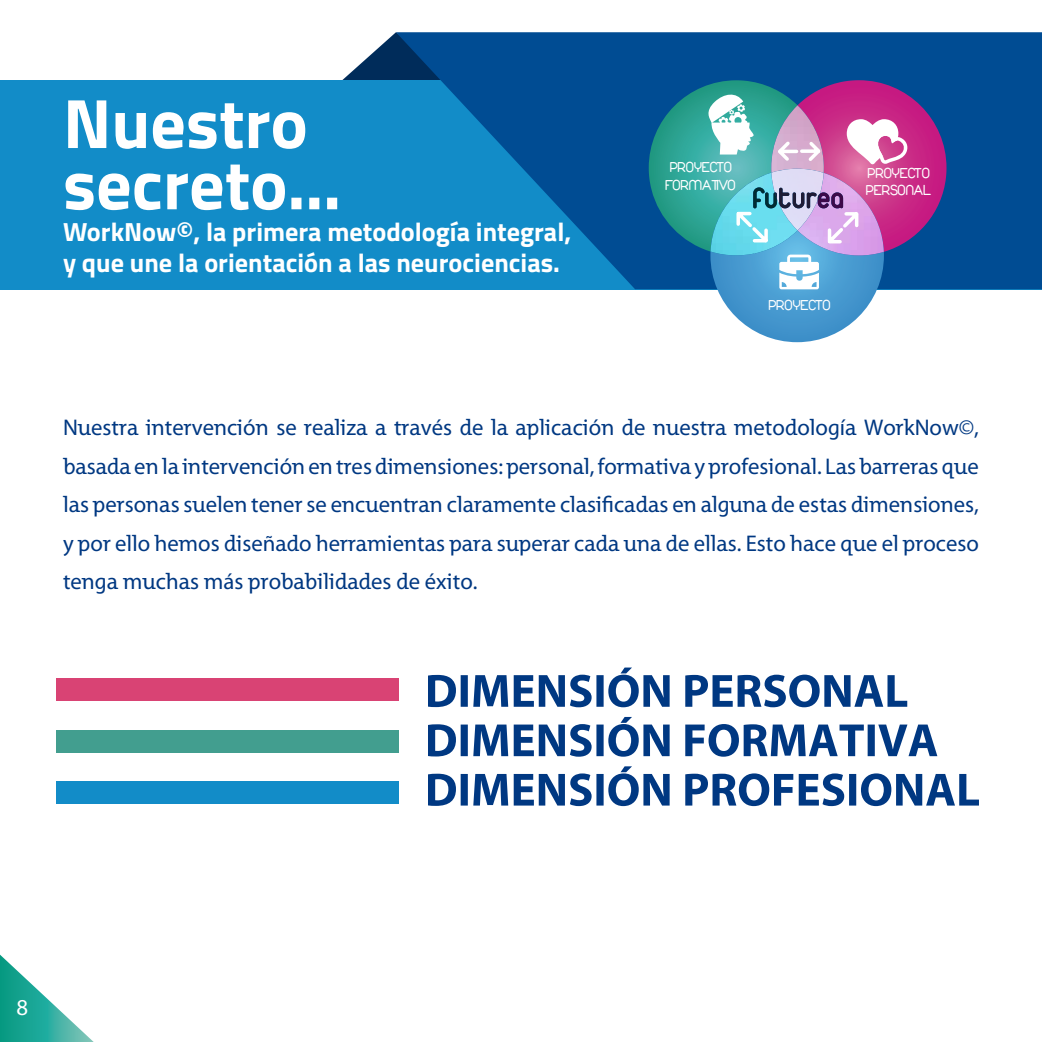
<style>
.page{position:relative;width:1042px;height:1042px;background:#fff}
.page>*{position:absolute;margin:0;border:0;box-sizing:border-box;transform-origin:0 0}
.t1{font:700 70px/61.2px "Titillium";color:#fff}
.t2{font:700 26.25px/31.5px "Titillium";color:#fff}
.t3{font:22.75px/38.5px "Grandesign Neue Roman";color:#003882;text-align:justify}
.t4{font:22.75px "Grandesign Neue Roman";color:#fff}
.t5{font:15.22px/17.3px "Duepuntozero";color:#fff}
</style>
<div class="page">
<svg style="left:342px;top:32px;width:54px;height:48px"></svg>
<div style="left:0;top:80px;width:1042px;height:209px;background:#128cc8"></div>
<svg style="left:396px;top:32px;width:646px;height:257px;fill:#004c93"></svg>
<svg style="left:649px;top:80px;width:260px;height:262px;background:#829cbe"></svg>
<svg style="left:0;top:954px;width:94px;height:88px"></svg>
<svg style="left:428px;top:766px;width:551px;height:40px"></svg>
<svg style="left:428px;top:717px;width:509px;height:40px"></svg>
<svg style="left:428px;top:667px;width:479px;height:40px"></svg>
<div style="left:56px;top:679px;width:342px;height:22px;background:#d94374"></div>
<div style="left:56px;top:730px;width:342px;height:22px;background:#429e8f"></div>
<div style="left:56px;top:781px;width:342px;height:23px;background:#128cc8"></div>
<h1 class="t1" style="left:63px;top:89px;width:280px">Nuestro secreto…</h1>
<p class="t2" style="left:63px;top:214px;width:510px">WorkNow©, la primera metodología integral, y que une la orientación a las neurociencias.</p>
<p class="t5" style="left:665px;top:159px;width:72px">PROYECTO<br>FORMATIVO</p>
<p class="t5" style="left:866px;top:164px;width:67px">PROYECTO<br>PERSONAL</p>
<p class="t5" style="left:768px;top:296px;width:64px">PROYECTO</p>
<p class="t3" style="left:63px;top:409px;width:917px">Nuestra intervención se realiza a través de la aplicación de nuestra metodología WorkNow©, basada en la intervención en tres dimensiones: personal, formativa y profesional. Las barreras que las personas suelen tener se encuentran claramente clasificadas en alguna de estas dimensiones, y por ello hemos diseñado herramientas para superar cada una de ellas. Esto hace que el proceso tenga muchas más probabilidades de éxito.</p>
<p class="t4" style="left:16px;top:995px;width:13px">8</p>
</div>
